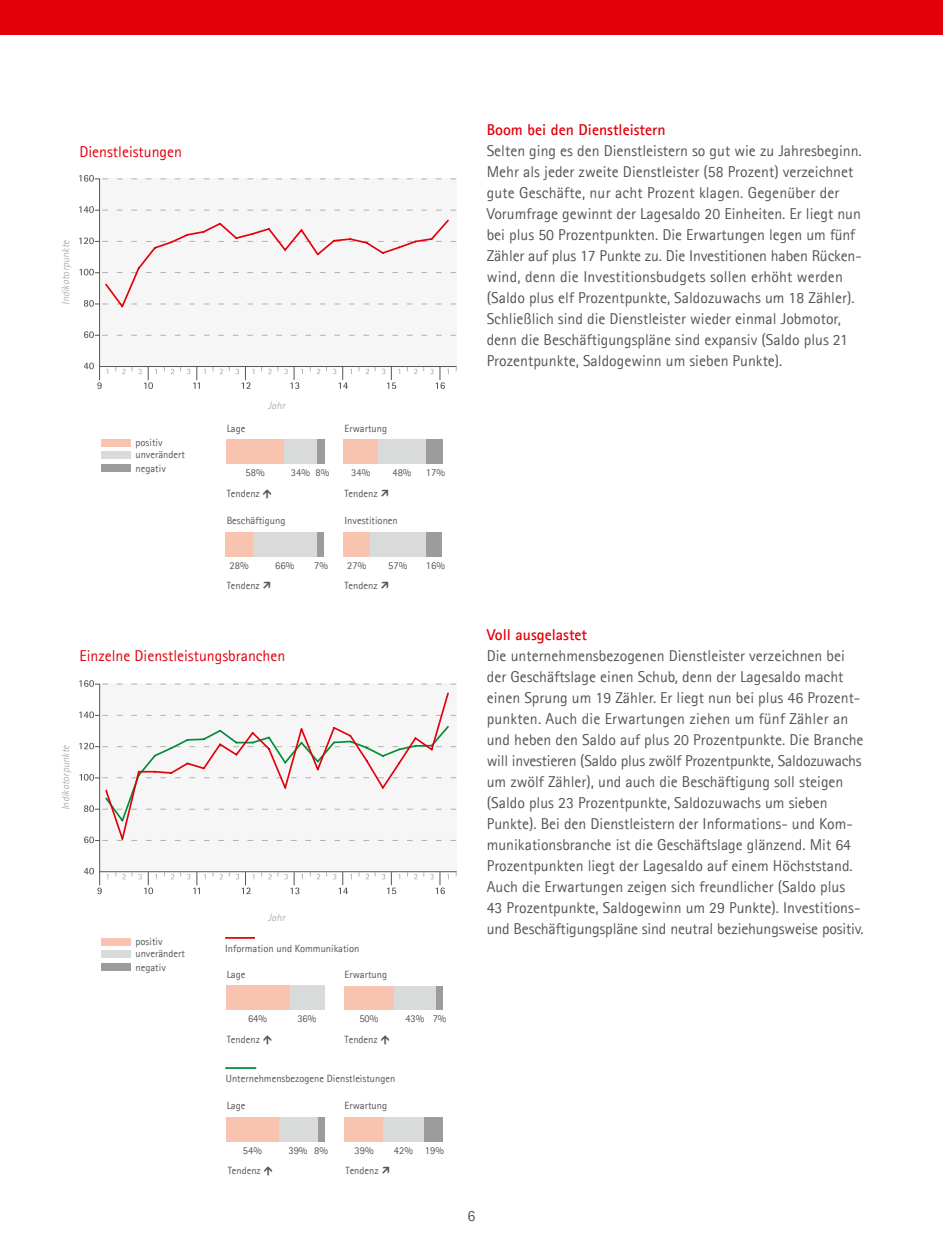
<style>
.page{position:relative;width:943px;height:1241px;background:#fff}
.page>*{position:absolute;margin:0;border:0;box-sizing:border-box;transform-origin:0 0}
.t1{font:15.75px/21px "Agfa Rotis Sans Serif";color:#565655}
.t2{font:15.75px "Agfa Rotis Sans Serif";color:#e3000b}
.t3{font:700 15.75px "Agfa Rotis Sans Serif";color:#e3000b}
.t4{font:10.5px/13px "Agfa Rotis Sans Serif";color:#565655}
.t5{font:italic 10.5px "Agfa Rotis Sans Serif";color:#b1b2b3}
</style>
<div class="page">
<div style="left:0;top:0;width:943px;height:35px;background:#e3000b"></div>
<div style="left:101px;top:937px;width:29px;height:8px;background:#f9c4af"></div>
<div style="left:101px;top:950px;width:29px;height:7px;background:#d9dada"></div>
<div style="left:101px;top:963px;width:29px;height:7px;background:#9c9c9d"></div>
<hr style="left:225px;top:936px;width:30px;height:2px;background:#e3000b">
<hr style="left:226px;top:1066px;width:29px;height:2px;background:#008d34">
<div style="left:100px;top:683px;width:356px;height:188px;background:#f6f6f6"></div>
<hr style="left:99px;top:871px;width:357px;height:1px;background:#565655">
<svg style="left:84px;top:867px;width:10px;height:7px"></svg>
<hr style="left:99px;top:683px;width:1px;height:202px;background:#565655">
<svg style="left:97px;top:887px;width:5px;height:7px"></svg>
<svg style="left:84px;top:836px;width:372px;height:7px"></svg>
<svg style="left:79px;top:711px;width:377px;height:7px"></svg>
<svg style="left:79px;top:680px;width:377px;height:6px"></svg>
<svg style="left:122px;top:874px;width:4px;height:5px"></svg>
<svg style="left:317px;top:874px;width:3px;height:5px"></svg>
<svg style="left:366px;top:874px;width:3px;height:5px"></svg>
<svg style="left:132px;top:872px;width:25px;height:22px"></svg>
<svg style="left:187px;top:872px;width:19px;height:21px"></svg>
<svg style="left:213px;top:872px;width:10px;height:7px"></svg>
<svg style="left:236px;top:872px;width:18px;height:21px"></svg>
<svg style="left:268px;top:872px;width:10px;height:7px"></svg>
<svg style="left:284px;top:872px;width:19px;height:22px"></svg>
<svg style="left:333px;top:872px;width:19px;height:21px"></svg>
<svg style="left:382px;top:872px;width:18px;height:22px"></svg>
<svg style="left:430px;top:872px;width:19px;height:22px"></svg>
<svg style="left:79px;top:724px;width:377px;height:98px"></svg>
<svg style="left:104px;top:692px;width:346px;height:148px"></svg>
<div style="left:289px;top:985px;width:36px;height:24px;background:#d9dada"></div>
<div style="left:226px;top:985px;width:63px;height:24px;background:#f9c4af"></div>
<div style="left:436px;top:985px;width:7px;height:24px;background:#9c9c9d"></div>
<div style="left:393px;top:985px;width:43px;height:24px;background:#d9dada"></div>
<div style="left:344px;top:985px;width:49px;height:24px;background:#f9c4af"></div>
<div style="left:317px;top:1116px;width:8px;height:25px;background:#9c9c9d"></div>
<div style="left:279px;top:1116px;width:38px;height:25px;background:#d9dada"></div>
<div style="left:226px;top:1116px;width:53px;height:25px;background:#f9c4af"></div>
<div style="left:424px;top:1116px;width:19px;height:25px;background:#9c9c9d"></div>
<div style="left:383px;top:1116px;width:41px;height:25px;background:#d9dada"></div>
<div style="left:344px;top:1116px;width:38px;height:25px;background:#f9c4af"></div>
<div style="left:101px;top:439px;width:29px;height:7px;background:#f9c4af"></div>
<div style="left:101px;top:451px;width:29px;height:8px;background:#d9dada"></div>
<div style="left:101px;top:464px;width:29px;height:8px;background:#9c9c9d"></div>
<div style="left:317px;top:439px;width:8px;height:25px;background:#9c9c9d"></div>
<div style="left:284px;top:439px;width:33px;height:25px;background:#d9dada"></div>
<div style="left:226px;top:439px;width:58px;height:25px;background:#f9c4af"></div>
<div style="left:426px;top:439px;width:17px;height:25px;background:#9c9c9d"></div>
<div style="left:378px;top:439px;width:48px;height:25px;background:#d9dada"></div>
<div style="left:344px;top:439px;width:34px;height:25px;background:#f9c4af"></div>
<div style="left:317px;top:532px;width:7px;height:24px;background:#9c9c9d"></div>
<div style="left:252px;top:532px;width:65px;height:24px;background:#d9dada"></div>
<div style="left:225px;top:532px;width:27px;height:24px;background:#f9c4af"></div>
<div style="left:426px;top:532px;width:16px;height:24px;background:#9c9c9d"></div>
<div style="left:369px;top:532px;width:57px;height:24px;background:#d9dada"></div>
<div style="left:343px;top:532px;width:26px;height:24px;background:#f9c4af"></div>
<div style="left:100px;top:178px;width:356px;height:188px;background:#f6f6f6"></div>
<hr style="left:99px;top:366px;width:357px;height:1px;background:#565655">
<svg style="left:84px;top:362px;width:10px;height:7px"></svg>
<hr style="left:99px;top:178px;width:1px;height:202px;background:#565655">
<svg style="left:97px;top:382px;width:5px;height:7px"></svg>
<svg style="left:84px;top:331px;width:372px;height:7px"></svg>
<svg style="left:79px;top:175px;width:377px;height:6px"></svg>
<svg style="left:171px;top:368px;width:3px;height:6px"></svg>
<svg style="left:268px;top:368px;width:3px;height:6px"></svg>
<svg style="left:317px;top:368px;width:3px;height:6px"></svg>
<svg style="left:366px;top:368px;width:3px;height:6px"></svg>
<svg style="left:414px;top:368px;width:3px;height:6px"></svg>
<svg style="left:122px;top:367px;width:10px;height:7px"></svg>
<svg style="left:138px;top:367px;width:19px;height:22px"></svg>
<svg style="left:187px;top:367px;width:19px;height:22px"></svg>
<svg style="left:213px;top:367px;width:10px;height:7px"></svg>
<svg style="left:229px;top:367px;width:25px;height:22px"></svg>
<svg style="left:284px;top:367px;width:19px;height:22px"></svg>
<svg style="left:333px;top:367px;width:19px;height:22px"></svg>
<svg style="left:382px;top:367px;width:18px;height:22px"></svg>
<svg style="left:430px;top:367px;width:19px;height:22px"></svg>
<svg style="left:79px;top:206px;width:377px;height:103px"></svg>
<p class="t2" style="left:79px;top:142px;width:104px">Dienstleistungen</p>
<p class="t5" style="left:60px;top:305px;width:67px;rotate:-90deg">Indikatorpunkte</p>
<p class="t4" style="left:135px;top:435px;width:51px">positiv unverändert negativ</p>
<p class="t5" style="left:268px;top:399px;width:19px">Jahr</p>
<p class="t4" style="left:227px;top:422px;width:20px">Lage</p>
<p class="t4" style="left:344px;top:422px;width:44px">Erwartung</p>
<p class="t4" style="left:246px;top:466px;width:21px">58%</p>
<p class="t4" style="left:291px;top:466px;width:21px">34%</p>
<p class="t4" style="left:315px;top:466px;width:15px">8%</p>
<p class="t4" style="left:351px;top:466px;width:21px">34%</p>
<p class="t4" style="left:392px;top:466px;width:21px">48%</p>
<p class="t4" style="left:426px;top:466px;width:21px">17%</p>
<p class="t4" style="left:227px;top:487px;width:35px">Tendenz</p>
<p class="t4" style="left:344px;top:487px;width:35px">Tendenz</p>
<p class="t4" style="left:227px;top:513px;width:60px">Beschäftigung</p>
<p class="t4" style="left:344px;top:513px;width:55px">Investitionen</p>
<p class="t4" style="left:229px;top:558px;width:21px">28%</p>
<p class="t4" style="left:275px;top:558px;width:21px">66%</p>
<p class="t4" style="left:426px;top:558px;width:21px">16%</p>
<p class="t4" style="left:314px;top:558px;width:15px">7%</p>
<p class="t4" style="left:347px;top:558px;width:21px">27%</p>
<p class="t4" style="left:388px;top:558px;width:21px">57%</p>
<p class="t4" style="left:227px;top:578px;width:35px">Tendenz</p>
<p class="t4" style="left:344px;top:578px;width:35px">Tendenz</p>
<p class="t2" style="left:79px;top:646px;width:207px">Einzelne Dienstleistungsbranchen</p>
<p class="t5" style="left:60px;top:810px;width:67px;rotate:-90deg">Indikatorpunkte</p>
<p class="t4" style="left:135px;top:934px;width:51px">positiv unverändert negativ</p>
<p class="t5" style="left:268px;top:910px;width:19px">Jahr</p>
<p class="t4" style="left:225px;top:941px;width:136px">Information und Kommunikation</p>
<p class="t4" style="left:227px;top:968px;width:20px">Lage</p>
<p class="t4" style="left:344px;top:968px;width:44px">Erwartung</p>
<p class="t4" style="left:248px;top:1011px;width:21px">64%</p>
<p class="t4" style="left:297px;top:1011px;width:21px">36%</p>
<p class="t4" style="left:359px;top:1011px;width:21px">50%</p>
<p class="t4" style="left:405px;top:1011px;width:43px">43% 7%</p>
<p class="t4" style="left:227px;top:1033px;width:35px">Tendenz</p>
<p class="t4" style="left:344px;top:1033px;width:35px">Tendenz</p>
<p class="t4" style="left:226px;top:1071px;width:171px">Unternehmensbezogene Dienstleistungen</p>
<p class="t4" style="left:227px;top:1098px;width:20px">Lage</p>
<p class="t4" style="left:344px;top:1098px;width:44px">Erwartung</p>
<p class="t4" style="left:243px;top:1143px;width:21px">54%</p>
<p class="t4" style="left:288px;top:1143px;width:41px">39% 8%</p>
<p class="t4" style="left:354px;top:1143px;width:21px">39%</p>
<p class="t4" style="left:394px;top:1143px;width:52px">42% 19%</p>
<p class="t4" style="left:228px;top:1163px;width:35px">Tendenz</p>
<p class="t4" style="left:345px;top:1163px;width:35px">Tendenz</p>
<p class="t3" style="left:487px;top:120px;width:180px">Boom bei den Dienstleistern</p>
<p class="t1" style="left:487px;top:140px;width:376px">Selten ging es den Dienstleistern so gut wie zu Jahresbeginn.<br>Mehr als jeder zweite Dienstleister (58 Prozent) verzeichnet gute Geschäfte, nur acht Prozent klagen. Gegenüber der Vorumfrage gewinnt der Lagesaldo 20 Einheiten. Er liegt nun bei plus 50 Prozentpunkten. Die Erwartungen legen um fünf Zähler auf plus 17 Punkte zu. Die Investitionen haben Rücken&shy;wind, denn die Investitionsbudgets sollen erhöht werden (Saldo plus elf Prozentpunkte, Saldozuwachs um 18 Zähler).<br>Schließlich sind die Dienstleister wieder einmal Jobmotor, denn die Beschäftigungspläne sind expansiv (Saldo plus 21<br>Prozentpunkte, Saldogewinn um sieben Punkte).</p>
<p class="t3" style="left:487px;top:624px;width:102px">Voll ausgelastet</p>
<p class="t1" style="left:487px;top:644px;width:378px">Die unternehmensbezogenen Dienstleister verzeichnen bei der Geschäftslage einen Schub, denn der Lagesaldo macht einen Sprung um 19 Zähler. Er liegt nun bei plus 46 Prozent&shy;punkten. Auch die Erwartungen ziehen um fünf Zähler an und heben den Saldo auf plus 20 Prozentpunkte. Die Branche will investieren (Saldo plus zwölf Prozentpunkte, Saldozuwachs um zwölf Zähler), und auch die Beschäftigung soll steigen (Saldo plus 23 Prozentpunkte, Saldozuwachs um sieben Punkte). Bei den Dienstleistern der Informations- und Kom&shy;munikationsbranche ist die Geschäftslage glänzend. Mit 64<br>Prozentpunkten liegt der Lagesaldo auf einem Höchststand.<br>Auch die Erwartungen zeigen sich freundlicher (Saldo plus 43 Prozentpunkte, Saldogewinn um 29 Punkte). Investitions&shy;und Beschäftigungspläne sind neutral beziehungsweise positiv.</p>
<p class="t1" style="left:467px;top:1204px;width:9px">6</p>
</div>
